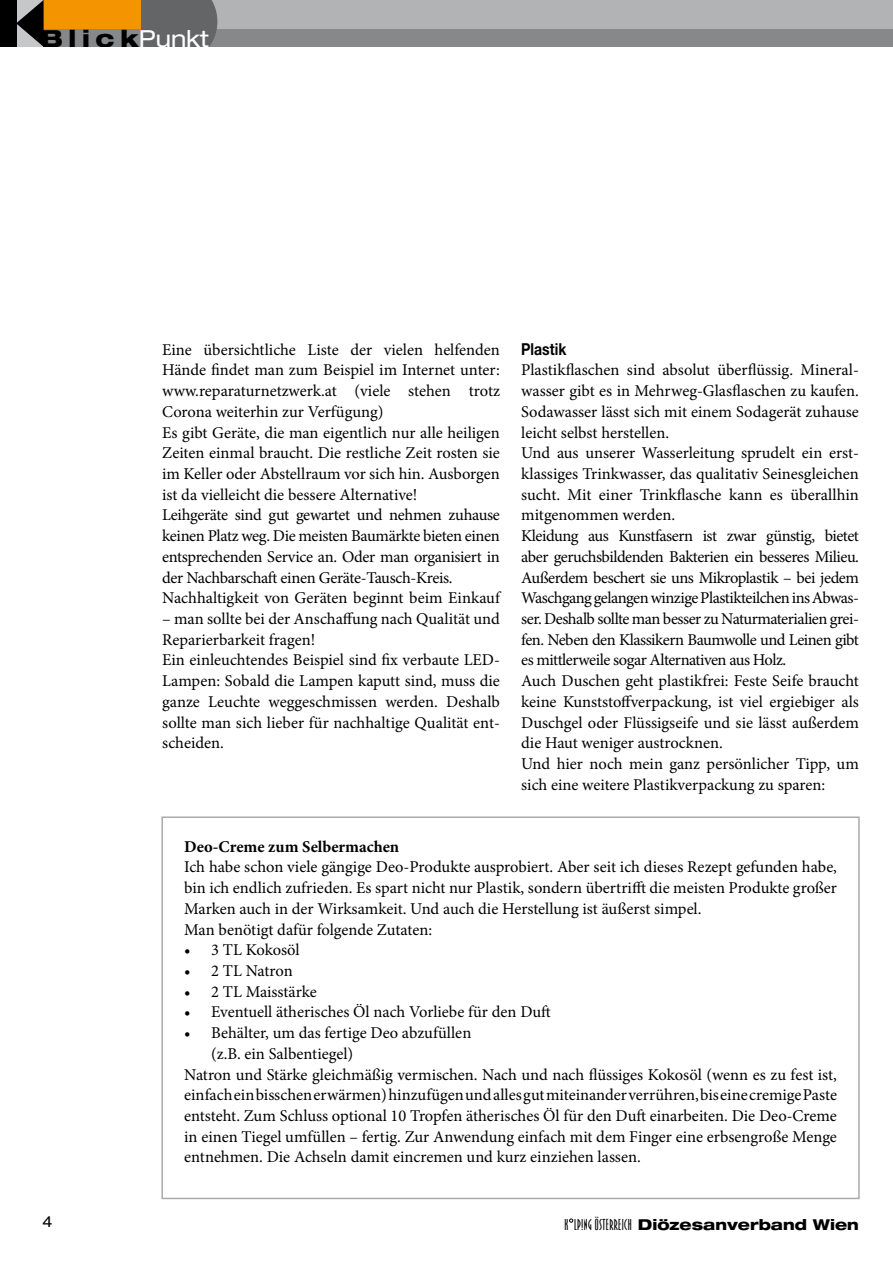
<style>
.page{position:relative;width:893px;height:1263px;background:#fff}
.page>*{position:absolute;margin:0;border:0;box-sizing:border-box;transform-origin:0 0}
.t1{font:800 expanded 23.55px "Helvetica Neue LT Std";color:#000}
.t2{font:16.5px/20.7px "Minion Pro";letter-spacing:-.005em;color:#000}
.t3{font:700 16.5px "Minion Pro";color:#000}
.t4{font:700 16.5px "Helvetica Neue LT Std";color:#000;scale:.85 1}
.t5{font:800 expanded 15px "Helvetica Neue LT Std";color:#000}
.t6{font:expanded 15px "Helvetica Neue LT Std";color:#000}
.s1{font-weight:400;color:#fff}
.s2{font-family:"Pritchard Plain";font-weight:400;font-stretch:normal;font-size:16.5px}
</style>
<div class="page">
<div style="left:141px;top:0;width:752px;height:36px;background:#b1b3b4"></div>
<div style="left:0;top:30px;width:893px;height:17px;background:#87888a"></div>
<div style="left:141px;top:0;width:76px;height:47px;background:#646567"></div>
<div style="left:35px;top:0;width:106px;height:30px;background:#f39400"></div>
<svg style="left:17px;top:0;width:27px;height:47px"></svg>
<div style="left:0;top:0;width:17px;height:47px;background:#000"></div>
<svg style="left:569px;top:1218px;width:4px;height:4px"></svg>
<div style="left:161px;top:816px;width:699px;height:383px;border:2px solid #a9aaac"></div>
<h1 class="t1" style="left:41px;top:23px;width:170px">B l i c k<span class="s1">Punkt</span></h1>
<p class="t2" style="left:162px;top:339px;width:339px">Eine übersichtliche Liste der vielen helfenden Hände findet man zum Beispiel im Internet unter: www.reparaturnetzwerk.at (viele stehen trotz Corona weiterhin zur Verfügung)<br>Es gibt Geräte, die man eigentlich nur alle heiligen Zeiten einmal braucht. Die restliche Zeit rosten sie im Keller oder Abstellraum vor sich hin. Ausborgen ist da vielleicht die bessere Alternative!<br>Leihgeräte sind gut gewartet und nehmen zuhause keinen Platz weg. Die meisten Baumärkte bieten einen entsprechenden Service an. Oder man organisiert in der Nachbarschaft einen Geräte-Tausch-Kreis.<br>Nachhaltigkeit von Geräten beginnt beim Einkauf</p>
<p class="t2" style="left:162px;top:608px;width:339px">– man sollte bei der Anschaffung nach Qualität und Reparierbarkeit fragen!<br>Ein einleuchtendes Beispiel sind fix verbaute LED-Lampen: Sobald die Lampen kaputt sind, muss die ganze Leuchte weggeschmissen werden. Deshalb sollte man sich lieber für nachhaltige Qualität ent&shy;scheiden.</p>
<p class="t4" style="left:521px;top:339px;width:55px">Plastik</p>
<p class="t2" style="left:521px;top:360px;width:339px">Plastikflaschen sind absolut überflüssig. Mineral&shy;wasser gibt es in Mehrweg-Glasflaschen zu kaufen.<br>Sodawasser lässt sich mit einem Sodagerät zuhause leicht selbst herstellen.<br>Und aus unserer Wasserleitung sprudelt ein erst&shy;klassiges Trinkwasser, das qualitativ Seinesgleichen sucht. Mit einer Trinkflasche kann es überallhin mitgenommen werden.<br>Kleidung aus Kunstfasern ist zwar günstig, bietet aber geruchsbildenden Bakterien ein besseres Milieu.<br>Außerdem beschert sie uns Mikroplastik – bei jedem Waschgang gelangen winzige Plastikteilchen ins Abwas&shy;ser. Deshalb sollte man besser zu Naturmaterialien grei&shy;fen. Neben den Klassikern Baumwolle und Leinen gibt es mittlerweile sogar Alternativen aus Holz.<br>Auch Duschen geht plastikfrei: Feste Seife braucht keine Kunststoffverpackung, ist viel ergiebiger als Duschgel oder Flüssigseife und sie lässt außerdem die Haut weniger austrocknen.<br>Und hier noch mein ganz persönlicher Tipp, um sich eine weitere Plastikverpackung zu sparen:</p>
<p class="t3" style="left:184px;top:835px;width:217px">Deo-Creme zum Selbermachen</p>
<p class="t2" style="left:184px;top:857px;width:654px">Ich habe schon viele gängige Deo-Produkte ausprobiert. Aber seit ich dieses Rezept gefunden habe, bin ich endlich zufrieden. Es spart nicht nur Plastik, sondern übertrifft die meisten Produkte großer Marken auch in der Wirksamkeit. Und auch die Herstellung ist äußerst simpel.<br>Man benötigt dafür folgende Zutaten:</p>
<p class="t2" style="left:184px;top:940px;width:117px">• 3 TL Kokosöl</p>
<p class="t2" style="left:184px;top:960px;width:110px">• 2 TL Natron</p>
<p class="t2" style="left:184px;top:981px;width:134px">• 2 TL Maisstärke</p>
<p class="t2" style="left:184px;top:1002px;width:368px">• Eventuell ätherisches Öl nach Vorliebe für den Duft</p>
<p class="t2" style="left:184px;top:1022px;width:289px">• Behälter, um das fertige Deo abzufüllen</p>
<p class="t2" style="left:211px;top:1043px;width:144px">(z.B. ein Salbentiegel)</p>
<p class="t2" style="left:184px;top:1064px;width:654px">Natron und Stärke gleichmäßig vermischen. Nach und nach flüssiges Kokosöl (wenn es zu fest ist,</p>
<p class="t2" style="left:184px;top:1085px;width:654px">einfach ein bisschen erwärmen) hinzufügen und alles gut miteinander verrühren, bis eine cremige Paste</p>
<p class="t2" style="left:184px;top:1105px;width:654px">entsteht. Zum Schluss optional 10 Tropfen ätherisches Öl für den Duft einarbeiten. Die Deo-Creme</p>
<p class="t2" style="left:184px;top:1126px;width:654px">in einen Tiegel umfüllen – fertig. Zur Anwendung einfach mit dem Finger eine erbsengroße Menge</p>
<p class="t2" style="left:184px;top:1147px;width:458px">entnehmen. Die Achseln damit eincremen und kurz einziehen lassen.</p>
<p class="t6" style="left:43px;top:1212px;width:12px">4</p>
<p class="t5" style="left:564px;top:1215px;width:296px"><span class="s2">K LP!NG ÖSTERREICH</span> Diözesanverband Wien</p>
</div>
